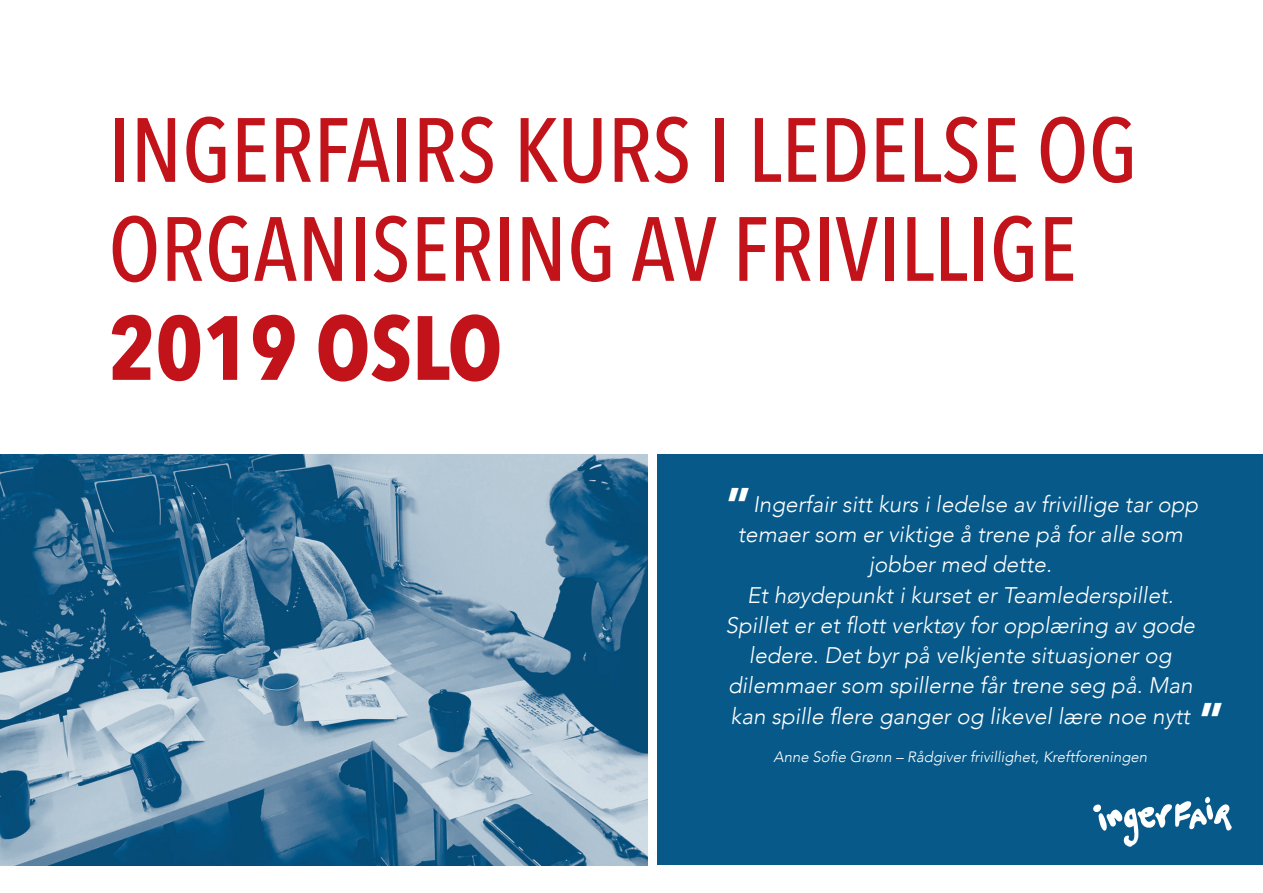
<style>
.page{position:relative;width:1263px;height:893px;background:#fff}
.page>*{position:absolute;margin:0;border:0;box-sizing:border-box;transform-origin:0 0}
.t1{font:500 90px/99px "Avenir Next Condensed";color:#c2121a}
.t2{font:700 90px "Avenir Next Condensed";color:#c2121a}
.t3{font:900 47.1px "Avenir";color:#fff}
.t4{font:italic 300 22.5px/30.3px "Avenir";color:#fff;text-align:center}
.t5{font:italic 300 15px "Avenir";color:#fff}
</style>
<div class="page">
<div style="left:657px;top:454px;width:606px;height:411px;background:#065989"></div>
<img style="left:0;top:454px;width:647px;height:411px">
<svg style="left:1093px;top:797px;width:139px;height:50px"></svg>
<p class="t1" style="left:108px;top:101px;width:1030px">INGERFAIRS KURS I LEDELSE OG<br>ORGANISERING AV FRIVILLIGE</p>
<p class="t2" style="left:108px;top:293px;width:396px">2019 OSLO</p>
<p class="t3" style="left:726px;top:465px;width:26px">”</p>
<p class="t4" style="left:753px;top:489px;width:447px">Ingerfair sitt kurs i ledelse av frivillige tar opp</p>
<p class="t4" style="left:738px;top:519px;width:447px">temaer som er viktige å trene på for alle som</p>
<p class="t4" style="left:869px;top:549px;width:185px">jobber med dette.</p>
<p class="t4" style="left:726px;top:580px;width:471px">Et høydepunkt i kurset er Teamlederspillet.<br>Spillet er et flott verktøy for opplæring av gode ledere. Det byr på velkjente situasjoner og dilemmaer som spillerne får trene seg på. Man kan spille flere ganger og likevel lære noe nytt</p>
<p class="t5" style="left:773px;top:748px;width:375px">Anne Sofie Grønn – Rådgiver frivillighet, Kreftforeningen</p>
<p class="t3" style="left:1199px;top:679px;width:26px">”</p>
</div>
